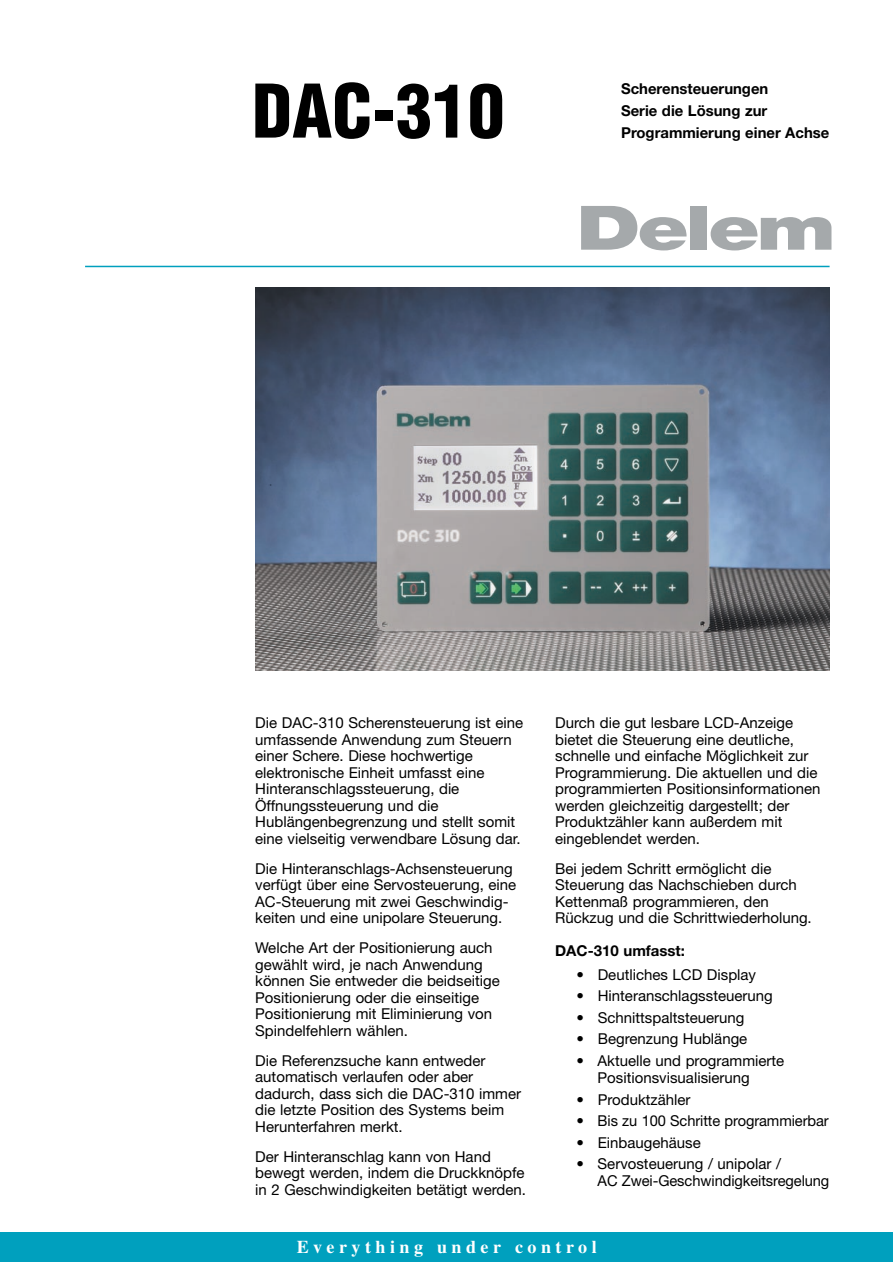
<style>
.page{position:relative;width:893px;height:1262px;background:#fff}
.page>*{position:absolute;margin:0;border:0;box-sizing:border-box;transform-origin:0 0}
.t1{font:900 condensed 72px "Helvetica";color:#000}
.t2{font:700 18px "Times";letter-spacing:.25em;color:#fff}
.t3{font:15px/16.5px "Helvetica Neue";color:#000}
.t4{font:700 15px/21.8px "Helvetica Neue";color:#000}
</style>
<div class="page">
<hr style="left:85px;top:266px;width:744px;height:1px;background:#00a0be">
<svg style="left:581px;top:206px;width:105px;height:44px"></svg>
<div style="left:690px;top:206px;width:16px;height:44px;background:#a5a9ab"></div>
<svg style="left:710px;top:217px;width:121px;height:33px"></svg>
<div style="left:0;top:1232px;width:892px;height:30px;background:#00a0be"></div>
<img style="left:255px;top:288px;width:574px;height:382px">
<h1 class="t1" style="left:252px;top:84px;width:254px">DAC-310</h1>
<p class="t4" style="left:621px;top:79px;width:210px">Scherensteuerungen<br>Serie die Lösung zur<br>Programmierung einer Achse</p>
<p class="t3" style="left:255px;top:716px;width:269px">Die DAC-310 Scherensteuerung ist eine umfassende Anwendung zum Steuern einer Schere. Diese hochwertige elektronische Einheit umfasst eine Hinteranschlagssteuerung, die Öffnungssteuerung und die Hublängenbegrenzung und stellt somit eine vielseitig verwendbare Lösung dar.</p>
<p class="t3" style="left:255px;top:861px;width:262px">Die Hinteranschlags-Achsensteuerung verfügt über eine Servosteuerung, eine AC-Steuerung mit zwei Geschwindig&shy;keiten und eine unipolare Steuerung.</p>
<p class="t3" style="left:255px;top:941px;width:246px">Welche Art der Positionierung auch gewählt wird, je nach Anwendung können Sie entweder die beidseitige Positionierung oder die einseitige Positionierung mit Eliminierung von Spindelfehlern wählen.</p>
<p class="t3" style="left:255px;top:1053px;width:267px">Die Referenzsuche kann entweder automatisch verlaufen oder aber dadurch, dass sich die DAC-310 immer die letzte Position des Systems beim<br>Herunterfahren merkt.</p>
<p class="t3" style="left:255px;top:1149px;width:272px">Der Hinteranschlag kann von Hand bewegt werden, indem die Druckknöpfe in 2 Geschwindigkeiten betätigt werden.</p>
<p class="t3" style="left:555px;top:716px;width:267px">Durch die gut lesbare LCD-Anzeige bietet die Steuerung eine deutliche, schnelle und einfache Möglichkeit zur Programmierung. Die aktuellen und die programmierten Positionsinformationen werden gleichzeitig dargestellt; der Produktzähler kann außerdem mit eingeblendet werden.</p>
<p class="t3" style="left:555px;top:861px;width:258px">Bei jedem Schritt ermöglicht die Steuerung das Nachschieben durch Kettenmaß programmieren, den Rückzug und die Schrittwiederholung.</p>
<p class="t4" style="left:555px;top:941px;width:131px">DAC-310 umfasst:</p>
<p class="t3" style="left:576px;top:967px;width:181px">• Deutliches LCD Display</p>
<p class="t3" style="left:576px;top:989px;width:198px">• Hinteranschlagssteuerung</p>
<p class="t3" style="left:576px;top:1010px;width:169px">• Schnittspaltsteuerung</p>
<p class="t3" style="left:576px;top:1032px;width:172px">• Begrenzung Hublänge</p>
<p class="t3" style="left:597px;top:1053px;width:188px;line-height:17.2px;text-indent:-21px">• Aktuelle und programmierte<br>Positionsvisualisierung</p>
<p class="t3" style="left:576px;top:1092px;width:116px">• Produktzähler</p>
<p class="t3" style="left:576px;top:1114px;width:254px">• Bis zu 100 Schritte programmierbar</p>
<p class="t3" style="left:576px;top:1135px;width:126px">• Einbaugehäuse</p>
<p class="t3" style="left:597px;top:1156px;width:233px;line-height:17.2px;text-indent:-21px">• Servosteuerung / unipolar /<br>AC Zwei-Geschwindigkeitsregelung</p>
<p class="t2" style="left:297px;top:1240px;width:301px">Everything under control</p>
</div>
